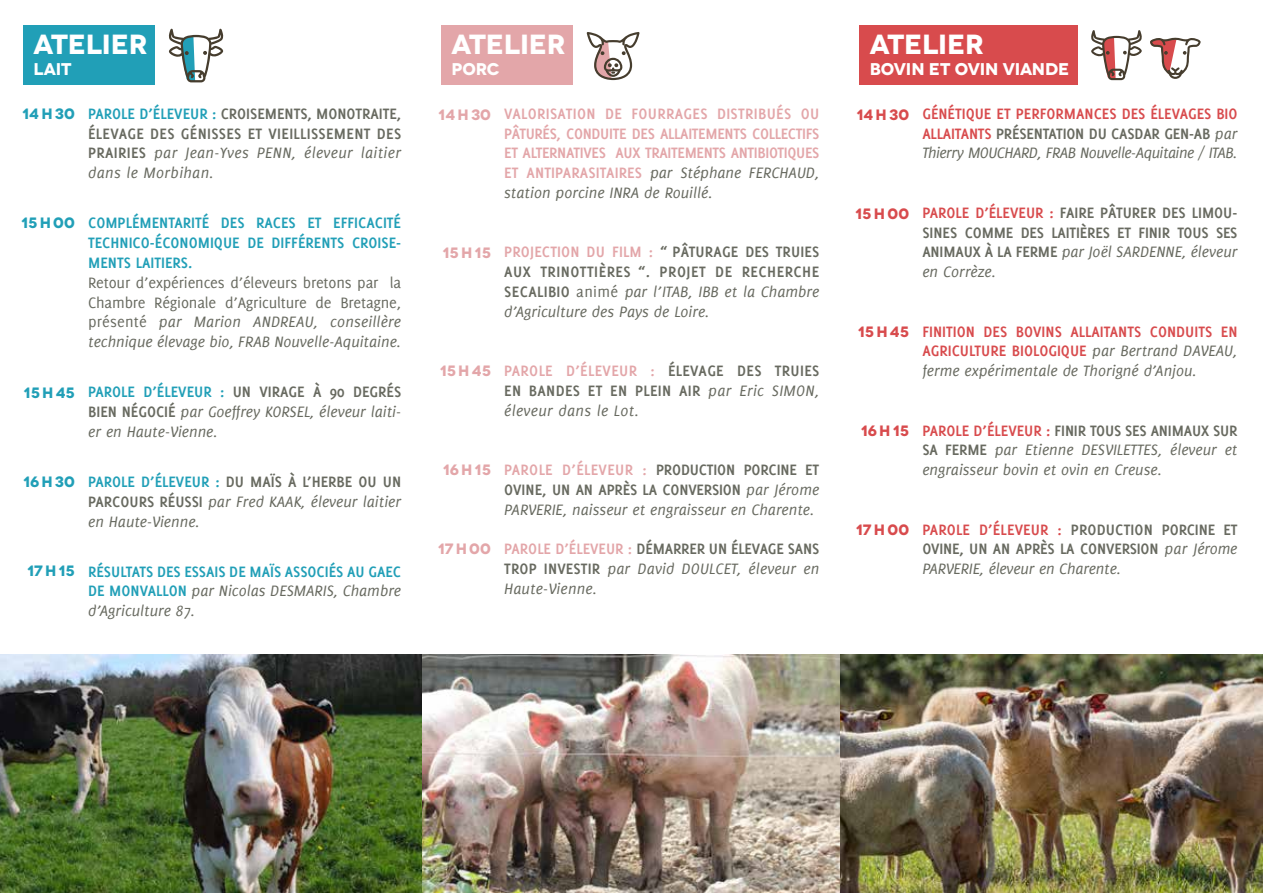
<style>
.page{position:relative;width:1263px;height:893px;background:#fff}
.page>*{position:absolute;margin:0;border:0;box-sizing:border-box;transform-origin:0 0}
.t1{font:700 27.6px "Novecentowide";letter-spacing:-.01em;color:#fff}
.t2{font:700 16.95px "Novecentowide";letter-spacing:-.01em;color:#fff}
.t3{font:700 16.5px/19.8px "Delicious";letter-spacing:.01em;color:#686a60;text-align:justify}
.t4{font:italic 16.5px/19.8px "Delicious";color:#686a60;text-align:justify}
.t5{font:700 16.5px/19.8px "Delicious";color:#d84b4d;text-align:justify}
.t6{font:700 16.5px/19.8px "Delicious";letter-spacing:-.02em;color:#e3a6a9;text-align:justify}
.t7{font:700 16.5px/19.8px "Delicious";color:#219fb7;text-align:justify}
.t8{font:16.5px/19.8px "Delicious";letter-spacing:-.01em;color:#686a60;text-align:justify}
.t9{font:700 15px "Novecentowide";letter-spacing:.015em;color:#219fb7}
.t10{font:700 15px "Novecentowide";letter-spacing:.08em;color:#e3a6a9}
.t11{font:700 15px "Novecentowide";letter-spacing:.08em;color:#d84b4d}
.s1{color:#219fb7}
.s2{font-weight:400;font-style:italic}
.s3{font-style:italic}
.s4{font-weight:700;font-style:normal;color:#219fb7}
.s5{font-weight:700;font-style:normal}
.s6{font-weight:400;font-style:italic;color:#686a60}
.s7{color:#e3a6a9}
.s8{font-weight:400}
.s9{font-weight:700;font-style:normal;color:#e3a6a9}
.s10{color:#686a60}
.s11{color:#d84b4d}
.s12{font-weight:700;font-style:normal;color:#d84b4d}
</style>
<div class="page">
<img style="left:0;top:655px;width:422px;height:238px">
<div style="left:23px;top:26px;width:132px;height:59px;background:#219fb7"></div>
<svg style="left:169px;top:29px;width:54px;height:53px"></svg>
<div style="left:441px;top:26px;width:132px;height:59px;background:#e3a6a9"></div>
<svg style="left:587px;top:32px;width:52px;height:48px"></svg>
<img style="left:422px;top:655px;width:841px;height:238px">
<div style="left:860px;top:26px;width:218px;height:59px;background:#d84b4d"></div>
<svg style="left:1091px;top:30px;width:51px;height:50px"></svg>
<svg style="left:1150px;top:38px;width:50px;height:41px"></svg>
<h1 class="t1" style="left:33px;top:27px;width:116px">ATELIER</h1>
<p class="t2" style="left:33px;top:58px;width:40px">LAIT</p>
<p class="t9" style="left:22px;top:104px;width:54px">14 H30</p>
<p class="t9" style="left:21px;top:213px;width:55px">15H00</p>
<p class="t9" style="left:24px;top:383px;width:53px">15H45</p>
<p class="t9" style="left:23px;top:472px;width:53px">16H30</p>
<p class="t9" style="left:27px;top:561px;width:49px">17H15</p>
<p class="t3" style="left:88px;top:103px;width:314px"><span class="s1">PAROLE D’ÉLEVEUR :</span> CROISEMENTS, MONOTRAITE, ÉLEVAGE DES GÉNISSES ET VIEILLISSEMENT DES PRAIRIES <span class="s2">par Jean-Yves PENN, éleveur laitier dans le Morbihan.</span></p>
<p class="t7" style="left:88px;top:213px;width:314px">COMPLÉMENTARITÉ DES RACES ET EFFICACITÉ TECHNICO-ÉCONOMIQUE DE DIFFÉRENTS CROISE-MENTS LAITIERS.</p>
<p class="t8" style="left:88px;top:272px;width:315px">Retour d’expériences d’éleveurs bretons par la Chambre Régionale d’Agriculture de Bretagne, présenté <span class="s3">par Marion ANDREAU, conseillère technique élevage bio, FRAB Nouvelle-Aquitaine.</span></p>
<p class="t4" style="left:88px;top:382px;width:314px"><span class="s4">PAROLE D’ÉLEVEUR :</span> <span class="s5">UN VIRAGE À 90 DEGRÉS BIEN NÉGOCIÉ</span> par Goeffrey KORSEL, éleveur laiti&shy;er en Haute-Vienne.</p>
<p class="t4" style="left:88px;top:472px;width:314px"><span class="s4">PAROLE D’ÉLEVEUR :</span> <span class="s5">DU MAÏS À L’HERBE OU UN PARCOURS RÉUSSI</span> par Fred KAAK, éleveur laitier en Haute-Vienne.</p>
<p class="t7" style="left:88px;top:561px;width:314px">RÉSULTATS DES ESSAIS DE MAÏS ASSOCIÉS AU GAEC DE MONVALLON <span class="s6">par Nicolas DESMARIS, Chambre d’Agriculture 87.</span></p>
<h1 class="t1" style="left:451px;top:27px;width:116px">ATELIER</h1>
<p class="t2" style="left:451px;top:58px;width:50px">PORC</p>
<p class="t10" style="left:438px;top:105px;width:54px">14H30</p>
<p class="t6" style="left:504px;top:103px;width:317px">VALORISATION DE FOURRAGES DISTRIBUÉS OU PÂTURÉS, CONDUITE DES ALLAITEMENTS COLLECTIFS ET ALTERNATIVES AUX TRAITEMENTS ANTIBIOTIQUES ET ANTIPARASITAIRES <span class="s6">par Stéphane FERCHAUD, station porcine INRA de Rouillé.</span></p>
<p class="t10" style="left:442px;top:243px;width:50px">15H15</p>
<p class="t3" style="left:504px;top:242px;width:317px"><span class="s7">PROJECTION DU FILM :</span> “ PÂTURAGE DES TRUIES AUX TRINOTTIÈRES “. PROJET DE RECHERCHE SECALIBIO <span class="s8">animé</span> <span class="s2">par l’ITAB, IBB et la Chambre d’Agriculture des Pays de Loire.</span></p>
<p class="t10" style="left:440px;top:361px;width:53px">15H45</p>
<p class="t3" style="left:504px;top:361px;width:317px"><span class="s7">PAROLE D’ÉLEVEUR :</span> ÉLEVAGE DES TRUIES EN BANDES ET EN PLEIN AIR <span class="s2">par Eric SIMON, éleveur dans le Lot.</span></p>
<p class="t10" style="left:443px;top:461px;width:50px">16H15</p>
<p class="t10" style="left:438px;top:539px;width:55px">17H00</p>
<p class="t4" style="left:504px;top:460px;width:317px"><span class="s9">PAROLE D’ÉLEVEUR :</span> <span class="s5">PRODUCTION PORCINE ET OVINE, UN AN APRÈS LA CONVERSION</span> par Jérome PARVERIE, naisseur et engraisseur en Charente.</p>
<p class="t4" style="left:504px;top:539px;width:317px"><span class="s9">PAROLE D’ÉLEVEUR :</span> <span class="s5">DÉMARRER UN ÉLEVAGE SANS TROP INVESTIR</span> par David DOULCET, éleveur en Haute-Vienne.</p>
<h1 class="t1" style="left:870px;top:27px;width:116px">ATELIER</h1>
<p class="t2" style="left:870px;top:58px;width:201px">BOVIN ET OVIN VIANDE</p>
<p class="t11" style="left:856px;top:105px;width:54px">14H30</p>
<p class="t5" style="left:922px;top:103px;width:317px">GÉNÉTIQUE ET PERFORMANCES DES ÉLEVAGES BIO ALLAITANTS <span class="s10">PRÉSENTATION DU CASDAR GEN-AB</span> <span class="s6">par Thierry MOUCHARD, FRAB Nouvelle-Aquitaine / ITAB.</span></p>
<p class="t11" style="left:855px;top:204px;width:55px">15H00</p>
<p class="t3" style="left:922px;top:202px;width:317px"><span class="s11">PAROLE D’ÉLEVEUR :</span> FAIRE PÂTURER DES LIMOU-SINES COMME DES LAITIÈRES ET FINIR TOUS SES ANIMAUX À LA FERME <span class="s2">par Joël SARDENNE, éleveur en Corrèze.</span></p>
<p class="t11" style="left:858px;top:323px;width:53px">15H45</p>
<p class="t5" style="left:922px;top:321px;width:317px">FINITION DES BOVINS ALLAITANTS CONDUITS EN AGRICULTURE BIOLOGIQUE <span class="s6">par Bertrand DAVEAU, ferme expérimentale de Thorigné d’Anjou.</span></p>
<p class="t11" style="left:861px;top:421px;width:50px">16H15</p>
<p class="t4" style="left:922px;top:420px;width:317px"><span class="s12">PAROLE D’ÉLEVEUR :</span> <span class="s5">FINIR TOUS SES ANIMAUX SUR SA FERME</span> par Etienne DESVILETTES, éleveur et engraisseur bovin et ovin en Creuse.</p>
<p class="t11" style="left:856px;top:521px;width:55px">17H00</p>
<p class="t3" style="left:922px;top:519px;width:317px"><span class="s11">PAROLE D’ÉLEVEUR :</span> PRODUCTION PORCINE ET OVINE, UN AN APRÈS LA CONVERSION <span class="s2">par Jérome PARVERIE, éleveur en Charente.</span></p>
</div>
